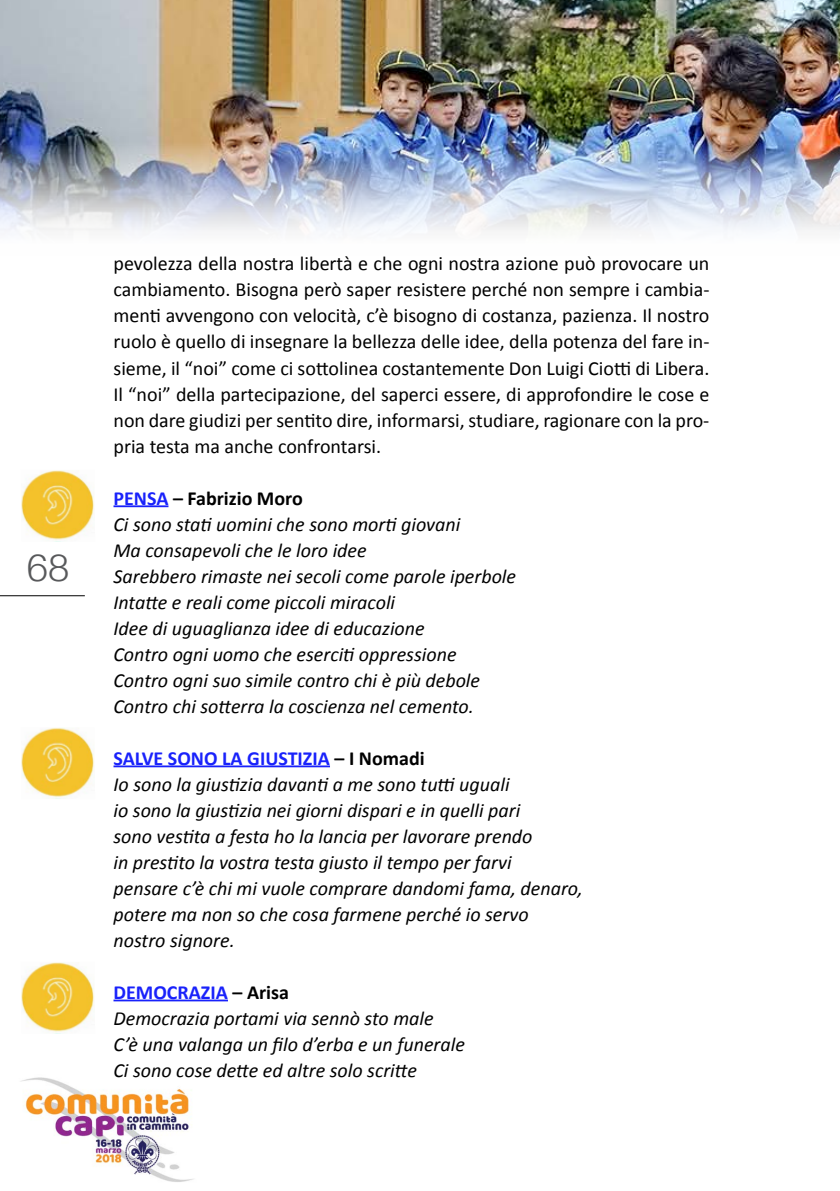
<style>
.page{position:relative;width:840px;height:1191px;background:#fff}
.page>*{position:absolute;margin:0;border:0;box-sizing:border-box;transform-origin:0 0}
.t1{font:300 38px "Helvetica Neue";color:#58595b}
.t2{font:italic 20px/26px "Calibri";color:#000}
.t3{font:20px/26px "Calibri";color:#000;text-align:justify}
.s1{font-weight:700;font-style:normal;color:#1922fb}
.s2{font-weight:700;font-style:normal}
</style>
<div class="page">
<hr style="left:0;top:595px;width:85px;height:1px;background:#000">
<img style="left:21px;top:1077px;width:172px;height:105px">
<img style="left:0;top:0;width:839px;height:231px">
<hr style="left:113px;top:505px;width:55px;height:2px;background:#1922fb">
<hr style="left:113px;top:765px;width:217px;height:2px;background:#1922fb">
<hr style="left:113px;top:999px;width:115px;height:2px;background:#1922fb">
<img style="left:21px;top:470px;width:73px;height:71px">
<img style="left:21px;top:728px;width:73px;height:71px">
<img style="left:21px;top:962px;width:73px;height:71px">
<h1 class="t1" style="left:27px;top:537px;width:44px">68</h1>
<p class="t3" style="left:113px;top:251px;width:597px">pevolezza della nostra libertà e che ogni nostra azione può provocare un cambiamento. Bisogna però saper resistere perché non sempre i cambia&shy;menti avvengono con velocità, c’è bisogno di costanza, pazienza. Il nostro ruolo è quello di insegnare la bellezza delle idee, della potenza del fare in&shy;sieme, il “noi” come ci sottolinea costantemente Don Luigi Ciotti di Libera.<br>Il “noi” della partecipazione, del saperci essere, di approfondire le cose e non dare giudizi per sentito dire, informarsi, studiare, ragionare con la pro&shy;pria testa ma anche confrontarsi.</p>
<p class="t2" style="left:113px;top:484px;width:404px"><span class="s1">PENSA</span> <span class="s2">– Fabrizio Moro<br></span>Ci sono stati uomini che sono morti giovani<br>Ma consapevoli che le loro idee<br>Sarebbero rimaste nei secoli come parole iperbole Intatte e reali come piccoli miracoli<br>Idee di uguaglianza idee di educazione<br>Contro ogni uomo che eserciti oppressione Contro ogni suo simile contro chi è più debole Contro chi sotterra la coscienza nel cemento.</p>
<p class="t2" style="left:113px;top:744px;width:470px"><span class="s1">SALVE SONO LA GIUSTIZIA</span> <span class="s2">– I Nomadi<br></span>Io sono la giustizia davanti a me sono tutti uguali<br>io sono la giustizia nei giorni dispari e in quelli pari<br>sono vestita a festa ho la lancia per lavorare prendo<br>in prestito la vostra testa giusto il tempo per farvi<br>pensare c’è chi mi vuole comprare dandomi fama, denaro, potere ma non so che cosa farmene perché io servo nostro signore.</p>
<p class="t2" style="left:113px;top:978px;width:353px"><span class="s1">DEMOCRAZIA</span> <span class="s2">– Arisa<br></span>Democrazia portami via sennò sto male<br>C’è una valanga un filo d’erba e un funerale Ci sono cose dette ed altre solo scritte</p>
</div>
